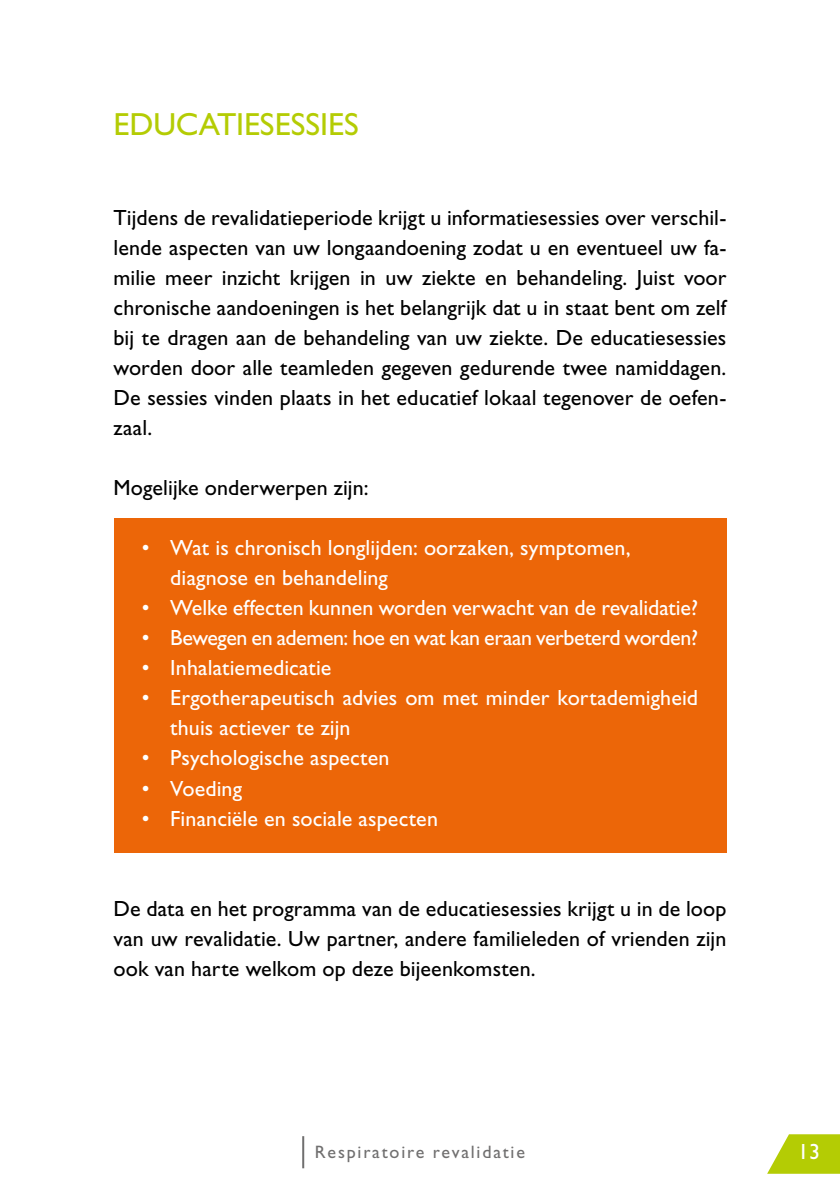
<style>
.page{position:relative;width:840px;height:1191px;background:#fff}
.page>*{position:absolute;margin:0;border:0;box-sizing:border-box;transform-origin:0 0}
.t1{font:32px "Gill Sans Std";color:#b4cc04}
.t2{font:22px/30px "Gill Sans Std";letter-spacing:.005em;color:#000;text-align:justify}
.t3{font:22px/30px "Gill Sans Std";letter-spacing:.005em;color:#fff}
.t4{font:22px "Gill Sans Std";letter-spacing:-.02em;color:#fff}
.t5{font:18px "Gill Sans Std";letter-spacing:.1em;color:#706f6f}
</style>
<div class="page">
<hr style="left:302px;top:1136px;width:2px;height:32px;background:#706f6f">
<svg style="left:767px;top:1134px;width:72px;height:39px"></svg>
<div style="left:113px;top:518px;width:613px;height:334px;background:#ec6608"></div>
<p class="t1" style="left:113px;top:106px;width:247px">EDUCATIESESSIES</p>
<p class="t2" style="left:113px;top:203px;width:614px">Tijdens de revalidatieperiode krijgt u informatiesessies over verschil&shy;lende aspecten van uw longaandoening zodat u en eventueel uw fa&shy;milie meer inzicht krijgen in uw ziekte en behandeling. Juist voor chronische aandoeningen is het belangrijk dat u in staat bent om zelf bij te dragen aan de behandeling van uw ziekte. De educatiesessies worden door alle teamleden gegeven gedurende twee namiddagen.<br>De sessies vinden plaats in het educatief lokaal tegenover de oefen&shy;zaal.</p>
<p class="t2" style="left:113px;top:473px;width:256px">Mogelijke onderwerpen zijn:</p>
<p class="t3" style="left:142px;top:533px;width:490px">• Wat is chronisch longlijden: oorzaken, symptomen,</p>
<p class="t3" style="left:170px;top:563px;width:219px">diagnose en behandeling</p>
<p class="t3" style="left:142px;top:593px;width:557px">• Welke effecten kunnen worden verwacht van de revalidatie?</p>
<p class="t4" style="left:142px;top:625px;width:557px">• Bewegen en ademen: hoe en wat kan eraan verbeterd worden?</p>
<p class="t3" style="left:142px;top:653px;width:191px">• Inhalatiemedicatie</p>
<p class="t3" style="left:170px;top:683px;width:529px;text-indent:-28px">• Ergotherapeutisch advies om met minder kortademigheid thuis actiever te zijn</p>
<p class="t3" style="left:142px;top:743px;width:249px">• Psychologische aspecten</p>
<p class="t3" style="left:142px;top:773px;width:102px">• Voeding</p>
<p class="t3" style="left:142px;top:803px;width:297px">• Financiële en sociale aspecten</p>
<p class="t2" style="left:113px;top:893px;width:614px">De data en het programma van de educatiesessies krijgt u in de loop van uw revalidatie. Uw partner, andere familieleden of vrienden zijn ook van harte welkom op deze bijeenkomsten.</p>
<p class="t5" style="left:315px;top:1141px;width:211px">Respiratoire revalidatie</p>
<p class="t3" style="left:797px;top:1136px;width:23px">13</p>
</div>
